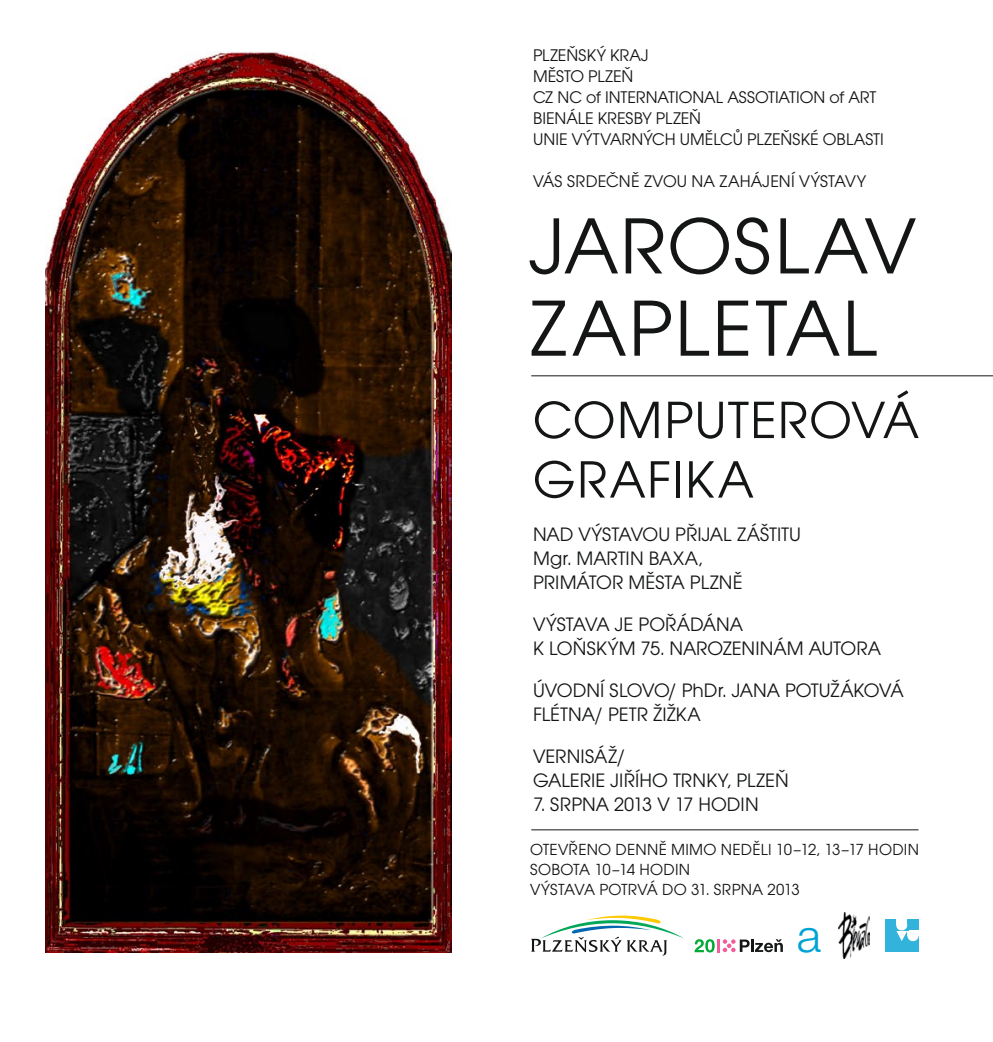
<style>
.page{position:relative;width:993px;height:1042px;background:#fff}
.page>*{position:absolute;margin:0;border:0;box-sizing:border-box;transform-origin:0 0}
.t1{font:82.25px/82.2px "Avant Gar Got Itc TOT Boo";letter-spacing:.025em;color:#141515}
.t2{font:54.25px/59.5px "Avant Gar Got Itc TOT Boo";letter-spacing:.02em;color:#141515}
.t3{font:300 45.5px "Helvetica Neue LT Pro";color:#00a3d4}
.t4{font:20.12px/24.2px "Avant Gar Got Itc TOT Boo";color:#141515}
.t5{font:17.5px/21px "Avant Gar Got Itc TOT Boo";letter-spacing:-.005em;color:#141515}
.t6{font:16.62px/19.9px "Avant Gar Got Itc TOT Boo";letter-spacing:.015em;color:#141515}
</style>
<div class="page">
<img style="left:45px;top:52px;width:406px;height:901px">
<hr style="left:531px;top:829px;width:387px;height:1px;background:#141515">
<hr style="left:531px;top:375px;width:461px;height:1px;background:#141515">
<div style="left:884px;top:919px;width:33px;height:33px;background:#31b3dc"></div>
<svg style="left:896px;top:919px;width:22px;height:22px"></svg>
<img style="left:838px;top:913px;width:31px;height:45px">
<svg style="left:694px;top:939px;width:88px;height:13px"></svg>
<svg style="left:531px;top:915px;width:153px;height:40px"></svg>
<p class="t5" style="left:533px;top:45px;width:352px">PLZEŇSKÝ KRAJ<br>MĚSTO PLZEŇ<br>CZ NC of INTERNATIONAL ASSOTIATION of ART<br>BIENÁLE KRESBY PLZEŇ<br>UNIE VÝTVARNÝCH UMĚLCŮ PLZEŇSKÉ OBLASTI</p>
<p class="t5" style="left:533px;top:171px;width:334px">VÁS SRDEČNĚ ZVOU NA ZAHÁJENÍ VÝSTAVY</p>
<h1 class="t1" style="left:529px;top:205px;width:387px">JAROSLAV<br>ZAPLETAL</h1>
<h2 class="t2" style="left:533px;top:390px;width:387px">COMPUTEROVÁ<br>GRAFIKA</h2>
<p class="t4" style="left:533px;top:522px;width:269px">NAD VÝSTAVOU PŘIJAL ZÁŠTITU<br>Mgr. MARTIN BAXA,<br>PRIMÁTOR MĚSTA PLZNĚ</p>
<p class="t4" style="left:533px;top:612px;width:349px">VÝSTAVA JE POŘÁDÁNA<br>K LOŇSKÝM 75. NAROZENINÁM AUTORA</p>
<p class="t4" style="left:533px;top:678px;width:372px">ÚVODNÍ SLOVO/ PhDr. JANA POTUŽÁKOVÁ<br>FLÉTNA/ PETR ŽIŽKA</p>
<p class="t4" style="left:533px;top:744px;width:257px">VERNISÁŽ/<br>GALERIE JIŘÍHO TRNKY, PLZEŇ</p>
<p class="t4" style="left:533px;top:792px;width:227px">7. SRPNA 2013 V 17 HODIN</p>
<p class="t6" style="left:530px;top:839px;width:390px">OTEVŘENO DENNĚ MIMO NEDĚLI 10–12, 13–17 HODIN<br>SOBOTA 10–14 HODIN<br>VÝSTAVA POTRVÁ DO 31. SRPNA 2013</p>
<h3 class="t3" style="left:796px;top:907px;width:26px">a</h3>
</div>
